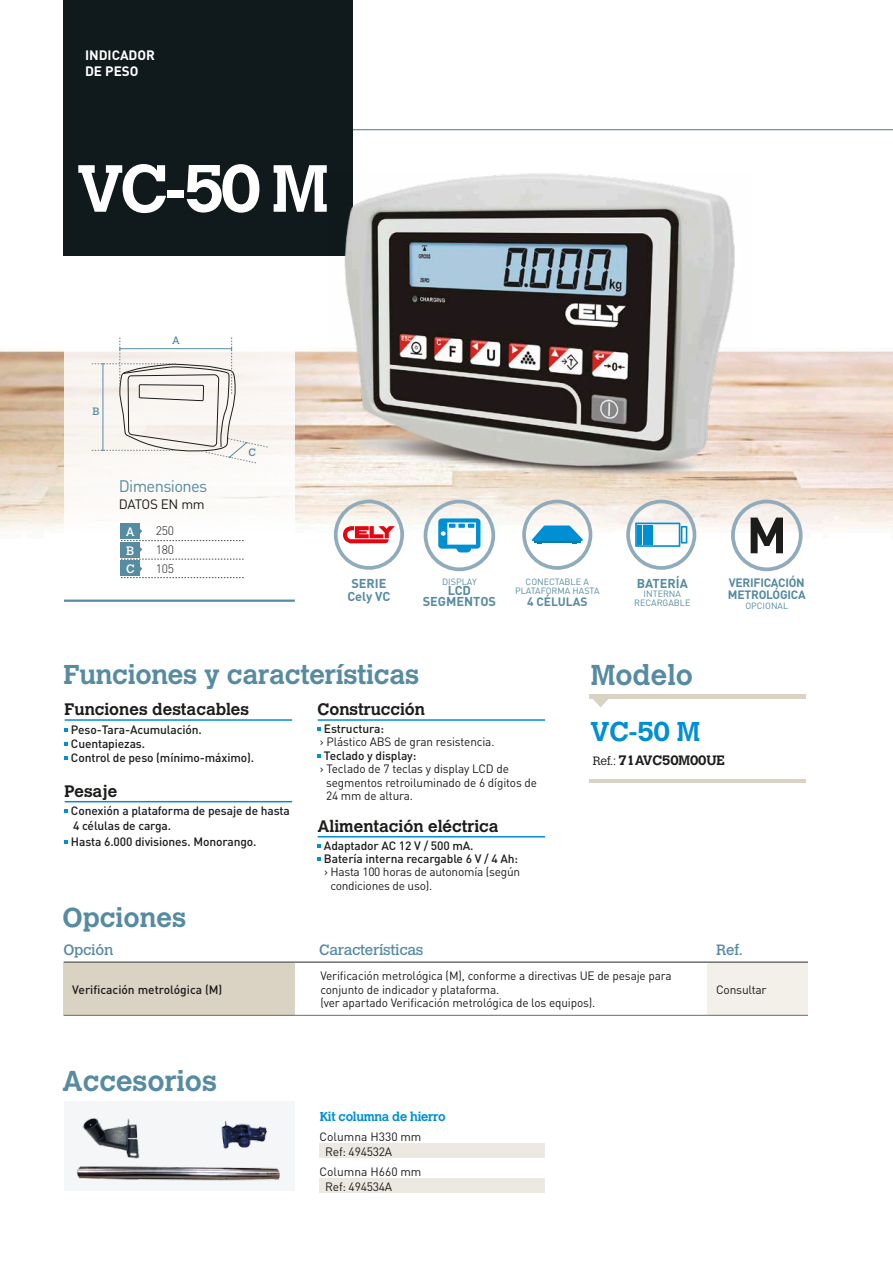
<style>
.page{position:relative;width:893px;height:1263px;background:#fff}
.page>*{position:absolute;margin:0;border:0;box-sizing:border-box;transform-origin:0 0}
.t1{font:700 66px "Calvert MT Std";color:#fff}
.t2{font:700 28.5px "Calvert MT Std";color:#578ba1}
.t3{font:700 27px "Calvert MT Std";letter-spacing:-.01em;color:#578ba1}
.t4{font:700 27px "Calvert MT Std";color:#008fd2}
.t5{font:700 16.5px "Calvert MT Std";color:#1c1c1a}
.t6{font:16.5px "DIN";letter-spacing:-.04em;color:#578ba1}
.t7{font:14.85px "Calvert MT Std";letter-spacing:-.02em;color:#578ba1}
.t8{font:700 13.5px "Calvert MT Std";letter-spacing:-.01em;color:#1c1c1a}
.t9{font:700 13.5px/16.2px "DIN";color:#fff}
.t10{font:13.5px "DIN";letter-spacing:-.025em;color:#1c1c1a}
.t11{font:700 12.75px/12.8px "DIN";color:#578ba1;text-align:center}
.t12{font:700 12.75px "Calvert MT Std";letter-spacing:-.02em;color:#008fd2}
.t13{font:300 12.15px/18.9px "DIN";letter-spacing:-.02em;color:#1c1c1a;text-align:justify}
.t14{font:12.15px/18.5px "Calvert MT Std";color:#fff;text-align:justify}
.t15{font:12px/13.5px "DIN";letter-spacing:-.01em;color:#1c1c1a}
.t16{font:500 12px/14.4px "DIN";letter-spacing:-.01em;color:#1c1c1a}
.t17{font:700 12px/11.7px "DIN";letter-spacing:-.02em;color:#578ba1}
.t18{font:700 12px "DIN";color:#578ba1}
.t19{font:11.85px/13.4px "DIN";letter-spacing:-.02em;color:#1c1c1a}
.t20{font:10.65px "Calvert MT Std";color:#578ba1}
.t21{font:9px/9px "DIN";color:#578ba1;text-align:center}
.s1{font-weight:300;font-size:12px}
</style>
<div class="page">
<img style="left:0;top:350px;width:893px;height:216px">
<hr style="left:76px;top:129px;width:817px;height:1px;background:#578ba1">
<div style="left:64px;top:284px;width:231px;height:317px;background:#fff"></div>
<div style="left:64px;top:0;width:289px;height:255px;background:#10191b"></div>
<hr style="left:64px;top:599px;width:231px;height:3px;background:#578ba1">
<img style="left:330px;top:173px;width:421px;height:316px">
<div style="left:121px;top:524px;width:19px;height:15px;background:#578ba1"></div>
<div style="left:121px;top:542px;width:19px;height:15px;background:#578ba1"></div>
<svg style="left:121px;top:529px;width:123px;height:23px"></svg>
<svg style="left:121px;top:559px;width:123px;height:19px"></svg>
<svg style="left:92px;top:338px;width:176px;height:126px"></svg>
<hr style="left:65px;top:719px;width:227px;height:2px;background:#008fd2">
<hr style="left:65px;top:801px;width:227px;height:1px;background:#008fd2">
<svg style="left:65px;top:742px;width:3px;height:4px"></svg>
<svg style="left:65px;top:756px;width:3px;height:4px"></svg>
<svg style="left:65px;top:809px;width:3px;height:4px"></svg>
<svg style="left:65px;top:840px;width:3px;height:4px"></svg>
<hr style="left:318px;top:719px;width:227px;height:2px;background:#008fd2">
<hr style="left:318px;top:836px;width:227px;height:1px;background:#008fd2">
<svg style="left:318px;top:727px;width:3px;height:4px"></svg>
<svg style="left:318px;top:754px;width:3px;height:4px"></svg>
<svg style="left:318px;top:857px;width:3px;height:4px"></svg>
<svg style="left:593px;top:699px;width:15px;height:8px"></svg>
<div style="left:589px;top:694px;width:217px;height:5px;background:#dad2c3"></div>
<hr style="left:589px;top:780px;width:217px;height:3px;background:#dad2c3">
<div style="left:65px;top:1101px;width:230px;height:90px;background:#f5f6f7"></div>
<img style="left:76px;top:1118px;width:204px;height:63px">
<div style="left:320px;top:1143px;width:225px;height:15px;background:#ede8e1"></div>
<div style="left:320px;top:1178px;width:225px;height:15px;background:#ede8e1"></div>
<div style="left:64px;top:962px;width:231px;height:53px;background:#dad2c3"></div>
<div style="left:708px;top:962px;width:100px;height:53px;background:#f3efe9"></div>
<hr style="left:64px;top:1015px;width:231px;height:1px;background:#6e6e6e">
<hr style="left:295px;top:1015px;width:413px;height:1px;background:#6e6e6e">
<hr style="left:708px;top:1015px;width:100px;height:1px;background:#6e6e6e">
<hr style="left:64px;top:961px;width:231px;height:2px;background:#6e6e6e">
<hr style="left:295px;top:961px;width:413px;height:2px;background:#6e6e6e">
<hr style="left:708px;top:961px;width:100px;height:2px;background:#6e6e6e">
<svg style="left:531px;top:525px;width:52px;height:19px"></svg>
<div style="left:522px;top:500px;width:70px;height:70px;border:4px solid #90acbc;border-radius:50%"></div>
<div style="left:626px;top:500px;width:70px;height:70px;border:4px solid #90acbc;border-radius:50%"></div>
<svg style="left:635px;top:522px;width:52px;height:25px"></svg>
<hr style="left:638px;top:525px;width:4px;height:19px;background:#008fd2">
<div style="left:643px;top:525px;width:5px;height:19px;background:#008fd2"></div>
<hr style="left:649px;top:525px;width:4px;height:19px;background:#008fd2">
<div style="left:334px;top:500px;width:70px;height:70px;border:4px solid #90acbc;border-radius:50%"></div>
<svg style="left:343px;top:525px;width:52px;height:18px"></svg>
<div style="left:424px;top:500px;width:71px;height:71px;border:4px solid #90acbc;border-radius:50%"></div>
<svg style="left:438px;top:518px;width:42px;height:34px"></svg>
<div style="left:731px;top:500px;width:72px;height:71px;border:4px solid #90acbc;border-radius:50%"></div>
<svg style="left:751px;top:518px;width:32px;height:35px"></svg>
<p class="t9" style="left:85px;top:47px;width:71px">INDICADOR<br>DE PESO</p>
<h1 class="t1" style="left:76px;top:147px;width:254px">VC-50 M</h1>
<p class="t20" style="left:92px;top:405px;width:9px">B</p>
<p class="t20" style="left:172px;top:334px;width:9px">A</p>
<h3 class="t6" style="left:119px;top:476px;width:90px">Dimensiones</h3>
<p class="t10" style="left:119px;top:496px;width:87px">DATOS EN mm</p>
<p class="t14" style="left:126px;top:522px;width:10px">A B C</p>
<p class="t13" style="left:156px;top:521px;width:20px">250<br>180<br>105</p>
<p class="t20" style="left:248px;top:446px;width:9px">C</p>
<p class="t11" style="left:423px;top:585px;width:75px;line-height:10.5px">LCD<br>SEGMENTOS</p>
<p class="t17" style="left:728px;top:576px;width:79px">VERIFICACIÓN<br>METROLÓGICA</p>
<p class="t21" style="left:745px;top:601px;width:44px">OPCIONAL</p>
<p class="t11" style="left:637px;top:576px;width:53px">BATERÍA</p>
<p class="t21" style="left:634px;top:589px;width:58px">INTERNA<br>RECARGABLE</p>
<p class="t21" style="left:515px;top:577px;width:86px">CONECTABLE A<br>PLATAFORMA HASTA</p>
<p class="t18" style="left:527px;top:593px;width:62px">4 CÉLULAS</p>
<p class="t11" style="left:347px;top:576px;width:45px">SERIE<br>Cely VC</p>
<p class="t21" style="left:442px;top:577px;width:36px">DISPLAY</p>
<h3 class="t3" style="left:64px;top:657px;width:357px">Funciones y características</h3>
<h3 class="t5" style="left:65px;top:699px;width:186px">Funciones destacables</h3>
<p class="t16" style="left:71px;top:722px;width:185px">Peso-Tara-Acumulación.<br>Cuentapiezas.<br>Control de peso (mínimo-máximo).</p>
<h3 class="t5" style="left:65px;top:780px;width:54px">Pesaje</h3>
<p class="t16" style="left:71px;top:803px;width:220px">Conexión a plataforma de pesaje de hasta<br>4 células de carga.</p>
<p class="t16" style="left:71px;top:834px;width:187px">Hasta 6.000 divisiones. Monorango.</p>
<h3 class="t3" style="left:62px;top:900px;width:125px">Opciones</h3>
<h3 class="t5" style="left:318px;top:699px;width:109px">Construcción</h3>
<p class="t16" style="left:324px;top:721px;width:61px">Estructura:</p>
<p class="t15" style="left:320px;top:735px;width:176px">› Plástico ABS de gran resistencia.</p>
<p class="t16" style="left:324px;top:748px;width:94px">Teclado y display:</p>
<p class="t15" style="left:326px;top:762px;width:212px;text-indent:-6px">› Teclado de 7 teclas y display LCD de segmentos retroiluminado de 6 dígitos de<br>24 mm de altura.</p>
<h3 class="t5" style="left:318px;top:815px;width:182px">Alimentación eléctrica</h3>
<p class="t16" style="left:324px;top:838px;width:196px;line-height:13.5px">Adaptador AC 12 V / 500 mA.<br>Batería interna recargable 6 V / 4 Ah:</p>
<p class="t19" style="left:330px;top:865px;width:191px;text-indent:-6px">› Hasta 100 horas de autonomía (según condiciones de uso).</p>
<h2 class="t2" style="left:591px;top:656px;width:104px">Modelo</h2>
<h3 class="t4" style="left:590px;top:714px;width:111px">VC-50 M</h3>
<p class="t8" style="left:593px;top:751px;width:134px"><span class="s1">Ref.:</span> 71AVC50M00UE</p>
<p class="t7" style="left:64px;top:941px;width:51px">Opción</p>
<p class="t7" style="left:319px;top:941px;width:106px">Características</p>
<p class="t7" style="left:716px;top:941px;width:28px">Ref.</p>
<p class="t16" style="left:72px;top:982px;width:152px">Verificación metrológica (M)</p>
<h2 class="t2" style="left:62px;top:1063px;width:156px">Accesorios</h2>
<p class="t15" style="left:320px;top:969px;width:353px">Verificación metrológica (M), conforme a directivas UE de pesaje para conjunto de indicador y plataforma.<br>(ver apartado Verificación metrológica de los equipos).</p>
<p class="t12" style="left:320px;top:1109px;width:127px">Kit columna de hierro</p>
<p class="t15" style="left:325px;top:1144px;width:68px">Ref: 494532A</p>
<p class="t15" style="left:325px;top:1180px;width:68px">Ref: 494534A</p>
<p class="t15" style="left:320px;top:1130px;width:103px">Columna H330 mm</p>
<p class="t15" style="left:320px;top:1164px;width:103px">Columna H660 mm</p>
<p class="t15" style="left:716px;top:982px;width:52px">Consultar</p>
</div>
